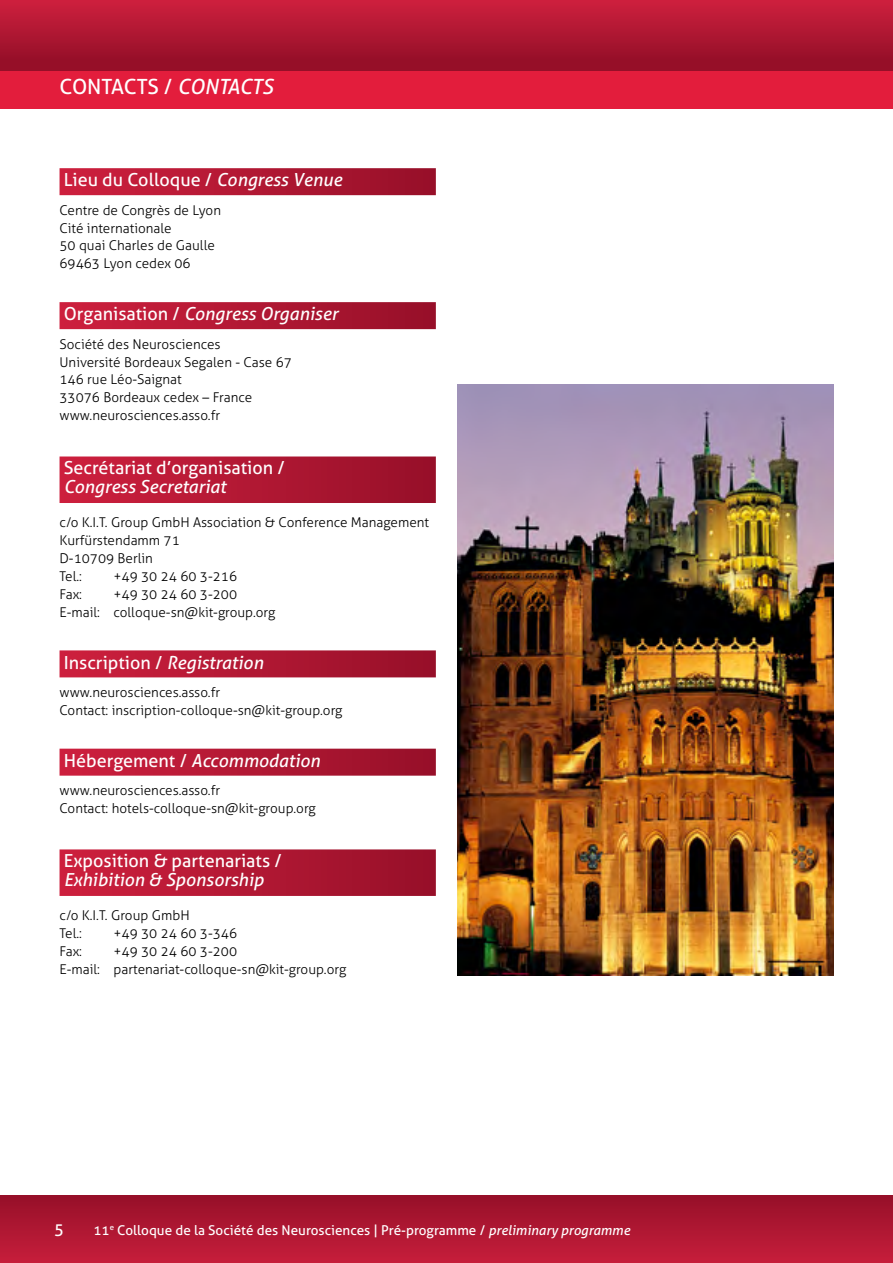
<style>
.page{position:relative;width:893px;height:1263px;background:#fff}
.page>*{position:absolute;margin:0;border:0;box-sizing:border-box;transform-origin:0 0}
.t1{font:italic 21px "Aller";color:#fff}
.t2{font:21px "Aller";color:#fff}
.t3{font:18px "Aller";color:#fff}
.t4{font:italic 18px "Aller";color:#fff}
.t5{font:16.5px "Aller";color:#fff}
.t6{font:300 13.5px/17.9px "Aller";color:#000}
.t7{font:13.5px "Aller";color:#fff}
.s1{font-style:normal}
.s2{font-style:italic}
</style>
<div class="page">
<svg style="left:0;top:0;width:893px;height:71px;background:#ad1631"></svg>
<div style="left:0;top:71px;width:893px;height:38px;background:#e31d3c"></div>
<div style="left:0;top:1195px;width:893px;height:68px;background:linear-gradient(to bottom,#960f29,#c61e3b)"></div>
<div style="left:60px;top:168px;width:376px;height:27px;background:linear-gradient(to right,#cd203e,#971029)"></div>
<div style="left:60px;top:302px;width:376px;height:27px;background:linear-gradient(to right,#cd203e,#971029)"></div>
<div style="left:60px;top:456px;width:376px;height:47px;background:linear-gradient(to right,#cd203e,#971029)"></div>
<div style="left:60px;top:650px;width:376px;height:27px;background:linear-gradient(to right,#cd203e,#971029)"></div>
<div style="left:60px;top:749px;width:376px;height:27px;background:linear-gradient(to right,#cd203e,#971029)"></div>
<div style="left:60px;top:849px;width:376px;height:47px;background:linear-gradient(to right,#cd203e,#971029)"></div>
<img style="left:457px;top:384px;width:376px;height:592px">
<h1 class="t2" style="left:60px;top:74px;width:26px">Contacts</h1>
<h1 class="t1" style="left:164px;top:74px;width:39px"><span class="s1">/</span> Contacts</h1>
<h2 class="t3" style="left:64px;top:169px;width:280px">Lieu du Colloque / <span class="s2">Congress Venue</span></h2>
<p class="t6" style="left:60px;top:201px;width:163px">Centre de Congrès de Lyon<br>Cité internationale<br>50 quai Charles de Gaulle<br>69463 Lyon cedex 06</p>
<h2 class="t4" style="left:64px;top:303px;width:276px"><span class="s1">Organisation /</span> Congress Organiser</h2>
<p class="t6" style="left:60px;top:335px;width:234px">Société des Neurosciences<br>Université Bordeaux Segalen - Case 67<br>146 rue Léo-Saignat<br>33076 Bordeaux cedex – France www.neurosciences.asso.fr</p>
<h2 class="t3" style="left:64px;top:456px;width:223px">Secrétariat d’organisation /</h2>
<h2 class="t4" style="left:64px;top:476px;width:164px">Congress Secretariat</h2>
<p class="t6" style="left:60px;top:514px;width:371px">c/o K.I.T. Group GmbH Association &amp; Conference Management<br>Kurfürstendamm 71<br>D-10709 Berlin<br>Tel.:</p>
<p class="t6" style="left:114px;top:567px;width:125px">+49 30 24 60 3-216</p>
<p class="t6" style="left:60px;top:585px;width:217px;text-indent:54px">+49 30 24 60 3-200<br>E-mail: colloque-sn@kit-group.org</p>
<h2 class="t3" style="left:64px;top:651px;width:201px">Inscription / <span class="s2">Registration</span></h2>
<p class="t6" style="left:60px;top:683px;width:284px">www.neurosciences.asso.fr<br>Contact: inscription-colloque-sn@kit-group.org</p>
<h2 class="t4" style="left:64px;top:749px;width:258px"><span class="s1">Hébergement /</span> Accommodation</h2>
<p class="t6" style="left:60px;top:781px;width:258px">www.neurosciences.asso.fr<br>Contact: hotels-colloque-sn@kit-group.org</p>
<h2 class="t3" style="left:64px;top:849px;width:220px">Exposition &amp; partenariats /</h2>
<h2 class="t4" style="left:64px;top:869px;width:201px">Exhibition &amp; Sponsorship</h2>
<p class="t6" style="left:60px;top:906px;width:132px">c/o K.I.T. Group GmbH<br>Tel.:</p>
<p class="t6" style="left:60px;top:585px;width:24px">Fax:</p>
<p class="t6" style="left:114px;top:924px;width:125px">+49 30 24 60 3-346</p>
<p class="t6" style="left:60px;top:942px;width:288px;text-indent:54px">+49 30 24 60 3-200<br>E-mail: partenariat-colloque-sn@kit-group.org</p>
<p class="t6" style="left:60px;top:942px;width:24px">Fax:</p>
<p class="t5" style="left:54px;top:1219px;width:11px">5</p>
<p class="t7" style="left:94px;top:1222px;width:538px">11<sup>e</sup> Colloque de la Société des Neurosciences | Pré-programme / <span class="s2">preliminary programme</span></p>
</div>
